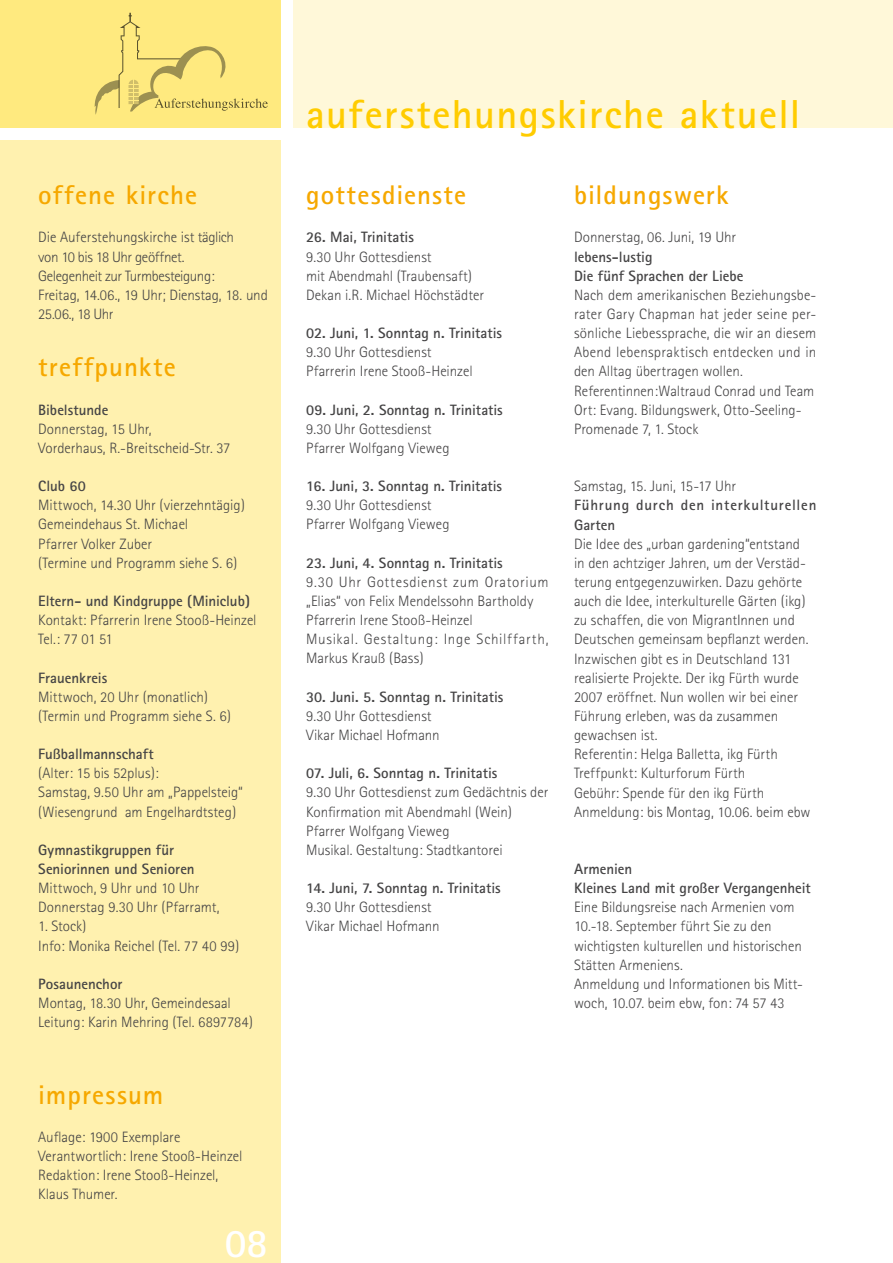
<style>
.page{position:relative;width:893px;height:1263px;background:#fff}
.page>*{position:absolute;margin:0;border:0;box-sizing:border-box;transform-origin:0 0}
.t1{font:700 40.5px "Rotis Sans Serif";letter-spacing:.035em;color:#fc0}
.t2{font:700 40.5px "Rotis Sans Serif";color:#fff}
.t3{font:700 27px "Rotis Sans Serif";letter-spacing:.04em;color:#f6a800}
.t4{font:300 15px/19.2px "Rotis Sans Serif";color:#454445}
.t5{font:700 15px/19.2px "Rotis Sans Serif";letter-spacing:-.005em;color:#454445}
.t6{font:700 15px/19.2px "Rotis Sans Serif";letter-spacing:.05em;color:#454445}
</style>
<div class="page">
<div style="left:293px;top:0;width:600px;height:128px;background:#fff8d9"></div>
<div style="left:0;top:0;width:281px;height:128px;background:#ffea7f"></div>
<div style="left:0;top:140px;width:281px;height:1123px;background:#fff1af"></div>
<svg style="left:94px;top:13px;width:174px;height:102px"></svg>
<h2 class="t3" style="left:38px;top:178px;width:160px">offene kirche</h2>
<p class="t4" style="left:38px;top:228px;width:231px">Die Auferstehungskirche ist täglich<br>von 10 bis 18 Uhr geöffnet.<br>Gelegenheit zur Turmbesteigung:<br>Freitag, 14.06., 19 Uhr; Dienstag, 18. und<br>25.06., 18 Uhr</p>
<h2 class="t3" style="left:38px;top:350px;width:139px">treffpunkte</h2>
<p class="t5" style="left:38px;top:400px;width:72px">Bibelstunde</p>
<p class="t4" style="left:38px;top:419px;width:194px">Donnerstag, 15 Uhr,<br>Vorderhaus, R.-Breitscheid-Str. 37</p>
<p class="t5" style="left:38px;top:476px;width:49px">Club 60</p>
<p class="t4" style="left:38px;top:496px;width:208px">Mittwoch, 14.30 Uhr (vierzehntägig)<br>Gemeindehaus St. Michael<br>Pfarrer Volker Zuber<br>(Termine und Programm siehe S. 6)</p>
<p class="t5" style="left:38px;top:591px;width:213px">Eltern- und Kindgruppe (Miniclub)</p>
<p class="t4" style="left:38px;top:610px;width:220px">Kontakt: Pfarrerin Irene Stooß-Heinzel<br>Tel.: 77 01 51</p>
<p class="t5" style="left:38px;top:668px;width:71px">Frauenkreis</p>
<p class="t4" style="left:38px;top:687px;width:194px">Mittwoch, 20 Uhr (monatlich) (Termin und Programm siehe S. 6)</p>
<p class="t5" style="left:38px;top:744px;width:117px">Fußballmannschaft</p>
<p class="t4" style="left:38px;top:764px;width:206px">(Alter: 15 bis 52plus):<br>Samstag, 9.50 Uhr am „Pappelsteig“ (Wiesengrund am Engelhardtsteg)</p>
<p class="t5" style="left:38px;top:840px;width:158px">Gymnastikgruppen für<br>Seniorinnen und Senioren</p>
<p class="t4" style="left:38px;top:878px;width:183px">Mittwoch, 9 Uhr und 10 Uhr<br>Donnerstag 9.30 Uhr (Pfarramt,</p>
<p class="t4" style="left:38px;top:917px;width:203px">1. Stock)<br>Info: Monika Reichel (Tel. 77 40 99)</p>
<p class="t5" style="left:38px;top:974px;width:86px">Posaunenchor</p>
<p class="t4" style="left:38px;top:993px;width:216px">Montag, 18.30 Uhr, Gemeindesaal<br>Leitung: Karin Mehring (Tel. 6897784)</p>
<h2 class="t3" style="left:38px;top:1077px;width:127px">impressum</h2>
<p class="t4" style="left:38px;top:1127px;width:206px">Auflage: 1900 Exemplare<br>Verantwortlich: Irene Stooß-Heinzel<br>Redaktion: Irene Stooß-Heinzel,<br>Klaus Thumer.</p>
<h1 class="t2" style="left:225px;top:1217px;width:45px">08</h1>
<h1 class="t1" style="left:306px;top:88px;width:496px">auferstehungskirche aktuell</h1>
<h2 class="t3" style="left:306px;top:178px;width:162px">gottesdienste</h2>
<p class="t5" style="left:306px;top:227px;width:109px">26. Mai, Trinitatis</p>
<p class="t4" style="left:306px;top:247px;width:179px">9.30 Uhr Gottesdienst<br>mit Abendmahl (Traubensaft)<br>Dekan i.R. Michael Höchstädter</p>
<p class="t5" style="left:306px;top:323px;width:197px">02. Juni, 1. Sonntag n. Trinitatis</p>
<p class="t4" style="left:306px;top:343px;width:168px">9.30 Uhr Gottesdienst<br>Pfarrerin Irene Stooß-Heinzel</p>
<p class="t5" style="left:306px;top:400px;width:198px">09. Juni, 2. Sonntag n. Trinitatis</p>
<p class="t4" style="left:306px;top:419px;width:145px">9.30 Uhr Gottesdienst<br>Pfarrer Wolfgang Vieweg</p>
<p class="t5" style="left:306px;top:476px;width:197px">16. Juni, 3. Sonntag n. Trinitatis</p>
<p class="t4" style="left:306px;top:496px;width:145px">9.30 Uhr Gottesdienst<br>Pfarrer Wolfgang Vieweg</p>
<p class="t5" style="left:306px;top:553px;width:198px">23. Juni, 4. Sonntag n. Trinitatis</p>
<p class="t4" style="left:306px;top:572px;width:244px">9.30 Uhr Gottesdienst zum Oratorium „Elias“ von Felix Mendelssohn Bartholdy Pfarrerin Irene Stooß-Heinzel<br>Musikal. Gestaltung: Inge Schilffarth, Markus Krauß (Bass)</p>
<p class="t5" style="left:306px;top:687px;width:199px">30. Juni. 5. Sonntag n. Trinitatis</p>
<p class="t4" style="left:306px;top:706px;width:135px">9.30 Uhr Gottesdienst<br>Vikar Michael Hofmann</p>
<p class="t5" style="left:306px;top:763px;width:193px">07. Juli, 6. Sonntag n. Trinitatis</p>
<p class="t4" style="left:306px;top:783px;width:244px">9.30 Uhr Gottesdienst zum Gedächtnis der Konfirmation mit Abendmahl (Wein)<br>Pfarrer Wolfgang Vieweg<br>Musikal. Gestaltung: Stadtkantorei</p>
<p class="t5" style="left:306px;top:878px;width:196px">14. Juni, 7. Sonntag n. Trinitatis</p>
<p class="t4" style="left:306px;top:898px;width:135px">9.30 Uhr Gottesdienst<br>Vikar Michael Hofmann</p>
<h2 class="t3" style="left:574px;top:178px;width:156px">bildungswerk</h2>
<p class="t4" style="left:574px;top:228px;width:164px">Donnerstag, 06. Juni, 19 Uhr</p>
<p class="t5" style="left:574px;top:247px;width:171px">lebens-lustig<br>Die fünf Sprachen der Liebe</p>
<p class="t4" style="left:574px;top:285px;width:244px">Nach dem amerikanischen Beziehungsbe&shy;rater Gary Chapman hat jeder seine per&shy;sönliche Liebessprache, die wir an diesem Abend lebenspraktisch entdecken und in den Alltag übertragen wollen.<br>Referentinnen:Waltraud Conrad und Team Ort: Evang. Bildungswerk, Otto-Seeling-Promenade 7, 1. Stock</p>
<p class="t4" style="left:574px;top:477px;width:164px">Samstag, 15. Juni, 15-17 Uhr</p>
<p class="t6" style="left:574px;top:495px;width:244px">Führung durch den interkulturellen<br>Garten</p>
<p class="t4" style="left:574px;top:534px;width:238px">Die Idee des „urban gardening“entstand in den achtziger Jahren, um der Verstäd&shy;terung entgegenzuwirken. Dazu gehörte auch die Idee, interkulturelle Gärten (ikg) zu schaffen, die von MigrantInnen und Deutschen gemeinsam bepflanzt werden.<br>Inzwischen gibt es in Deutschland 131 realisierte Projekte. Der ikg Fürth wurde 2007 eröffnet. Nun wollen wir bei einer Führung erleben, was da zusammen gewachsen ist.<br>Referentin: Helga Balletta, ikg Fürth Treffpunkt: Kulturforum Fürth<br>Gebühr: Spende für den ikg Fürth Anmeldung: bis Montag, 10.06. beim ebw</p>
<p class="t5" style="left:574px;top:859px;width:238px">Armenien<br>Kleines Land mit großer Vergangenheit</p>
<p class="t4" style="left:574px;top:898px;width:230px">Eine Bildungsreise nach Armenien vom 10.-18. September führt Sie zu den wichtigsten kulturellen und historischen Stätten Armeniens.<br>Anmeldung und Informationen bis Mitt&shy;woch, 10.07. beim ebw, fon: 74 57 43</p>
</div>
